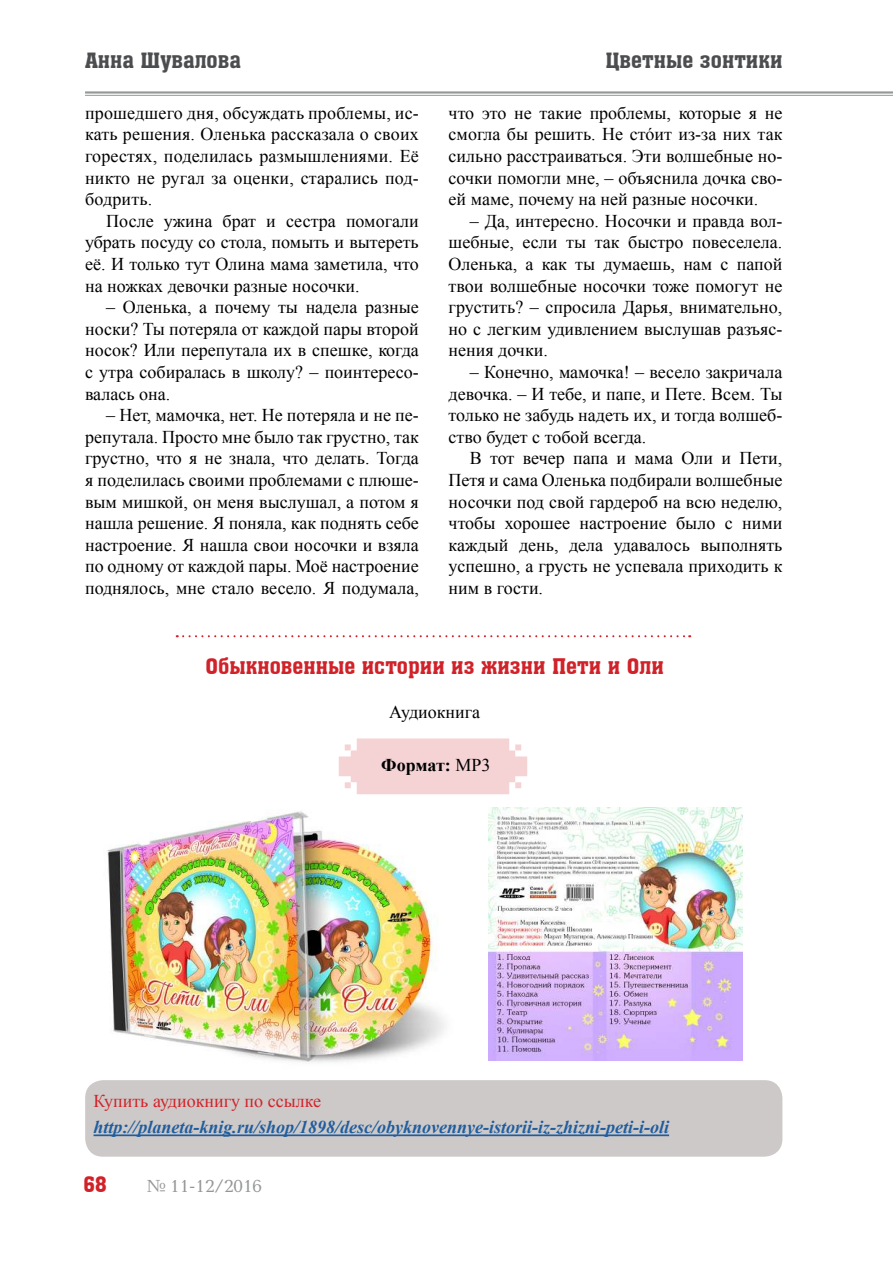
<style>
.page{position:relative;width:893px;height:1263px;background:#fff}
.page>*{position:absolute;margin:0;border:0;box-sizing:border-box;transform-origin:0 0}
.t1{font:21px "a Assuan";color:#d12229}
.t2{font:21px "a Assuan";color:#4c4d4f}
.t3{font:18px/21.6px "Times New Roman";color:#000;text-align:justify}
.t4{font:italic 700 18px "Times New Roman";color:#205d9e}
.t5{font:18px "Times New Roman";color:#d12229}
.t6{font:18px "Baltica C";color:#939597}
.t7{font:700 18px "Times New Roman";letter-spacing:-.005em;color:#000}
.s1{font-weight:400}
</style>
<div class="page">
<hr style="left:85px;top:91px;width:808px;height:3px;background:#939597">
<hr style="left:85px;top:95px;width:808px;height:1px;background:#939597">
<img style="left:107px;top:810px;width:338px;height:253px">
<svg style="left:339px;top:738px;width:188px;height:56px;background:#f6d7d9"></svg>
<svg style="left:177px;top:635px;width:513px;height:2px"></svg>
<div style="left:85px;top:1080px;width:697px;height:77px;background:#cdc9c8;border-radius:18px"></div>
<hr style="left:94px;top:1134px;width:575px;height:2px;background:#205d9e">
<img style="left:489px;top:807px;width:253px;height:254px">
<p class="t2" style="left:85px;top:49px;width:158px">Анна Шувалова</p>
<p class="t3" style="left:85px;top:102px;width:335px">прошедшего дня, обсуждать проблемы, ис&shy;кать решения. Оленька рассказала о своих горестях, поделилась размышлениями. Её никто не ругал за оценки, старались под&shy;бодрить.</p>
<p class="t3" style="left:85px;top:210px;width:335px;text-indent:21px">После ужина брат и сестра помогали убрать посуду со стола, помыть и вытереть её. И только тут Олина мама заметила, что на ножках девочки разные носочки.</p>
<p class="t3" style="left:85px;top:296px;width:335px;text-indent:21px">– Оленька, а почему ты надела разные носки? Ты потеряла от каждой пары второй носок? Или перепутала их в спешке, когда с утра собиралась в школу? – поинтересо&shy;валась она.</p>
<p class="t3" style="left:85px;top:404px;width:335px;text-indent:21px">– Нет, мамочка, нет. Не потеряла и не пе&shy;репутала. Просто мне было так грустно, так грустно, что я не знала, что делать. Тогда я поделилась своими проблемами с плюше&shy;вым мишкой, он меня выслушал, а потом я нашла решение. Я поняла, как поднять себе настроение. Я нашла свои носочки и взяла по одному от каждой пары. Моё настроение поднялось, мне стало весело. Я подумала,</p>
<p class="t2" style="left:605px;top:49px;width:179px">Цветные зонтики</p>
<p class="t3" style="left:449px;top:102px;width:335px">что это не такие проблемы, которые я не смогла бы решить. Не стóит из-за них так сильно расстраиваться. Эти волшебные но&shy;сочки помогли мне, – объяснила дочка сво&shy;ей маме, почему на ней разные носочки.</p>
<p class="t3" style="left:449px;top:210px;width:335px;text-indent:21px">– Да, интересно. Носочки и правда вол&shy;шебные, если ты так быстро повеселела.<br>Оленька, а как ты думаешь, нам с папой твои волшебные носочки тоже помогут не грустить? – спросила Дарья, внимательно, но с легким удивлением выслушав разъяс&shy;нения дочки.</p>
<p class="t3" style="left:449px;top:361px;width:335px;text-indent:21px">– Конечно, мамочка! – весело закричала девочка. – И тебе, и папе, и Пете. Всем. Ты только не забудь надеть их, и тогда волшеб&shy;ство будет с тобой всегда.</p>
<p class="t3" style="left:449px;top:447px;width:335px;text-indent:21px">В тот вечер папа и мама Оли и Пети, Петя и сама Оленька подбирали волшебные носочки под свой гардероб на всю неделю, чтобы хорошее настроение было с ними каждый день, дела удавалось выполнять успешно, а грусть не успевала приходить к ним в гости.</p>
<p class="t1" style="left:205px;top:655px;width:460px">Обыкновенные истории из жизни Пети и Оли</p>
<p class="t3" style="left:389px;top:701px;width:93px">Аудиокнига</p>
<p class="t7" style="left:381px;top:752px;width:111px">Формат: <span class="s1">MP3</span></p>
<p class="t5" style="left:94px;top:1089px;width:229px">Купить аудиокнигу по ссылке</p>
<p class="t4" style="left:94px;top:1115px;width:577px">http://planeta-knig.ru/shop/1898/desc/obyknovennye-istorii-iz-zhizni-peti-i-oli</p>
<p class="t1" style="left:84px;top:1172px;width:25px">68</p>
<p class="t6" style="left:147px;top:1175px;width:117px">№ 11-12/2016</p>
</div>
